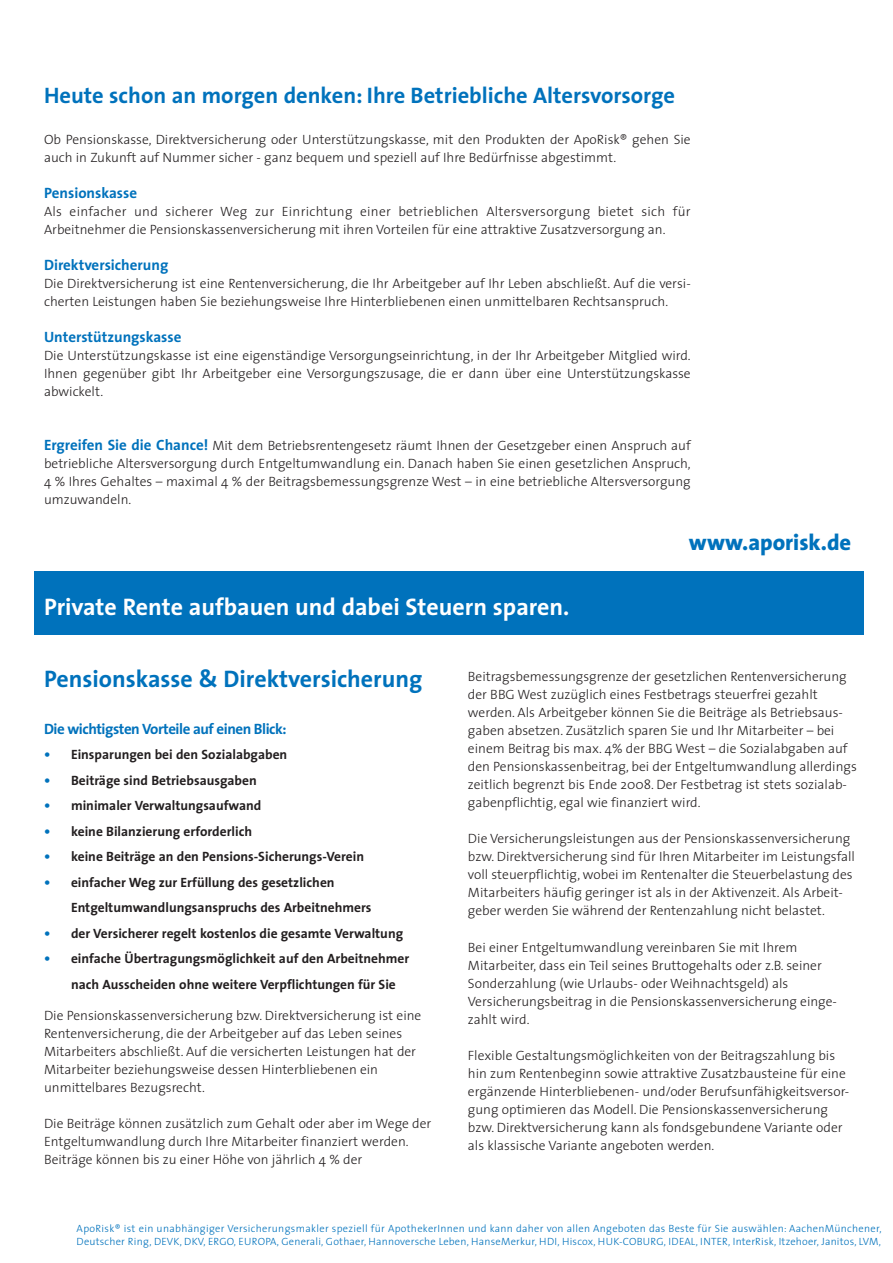
<style>
.page{position:relative;width:893px;height:1263px;background:#fff}
.page>*{position:absolute;margin:0;border:0;box-sizing:border-box;transform-origin:0 0}
.t1{font:700 24px "The Sans";color:#fff}
.t2{font:700 24px "The Sans";color:#0072bc}
.t3{font:700 22.5px "The Sans";color:#0072bc}
.t4{font:800 22.5px "The Sans";color:#0072bc}
.t5{font:700 15px "The Sans";color:#0072bc}
.t6{font:700 15px "The Sans";letter-spacing:-.03em;color:#0072bc}
.t7{font:300 13.5px/18px "The Sans";color:#231f20}
.t8{font:700 13.5px/25.5px "The Sans";color:#231f20}
.t9{font:300 10.5px/12.6px "The Sans";letter-spacing:.03em;color:#0072bc}
.s1{font-weight:700;font-size:15px;color:#0072bc}
.s2{font-size:15px;color:#0072bc}
</style>
<div class="page">
<div style="left:34px;top:571px;width:829px;height:64px;background:#0072bc"></div>
<h2 class="t3" style="left:44px;top:87px;width:633px">Heute schon an morgen denken: Ihre Betriebliche Altersvorsorge</h2>
<p class="t7" style="left:44px;top:132px;width:648px">Ob Pensionskasse, Direktversicherung oder Unterstützungskasse, mit den Produkten der ApoRisk® gehen Sie auch in Zukunft auf Nummer sicher - ganz bequem und speziell auf Ihre Bedürfnisse abgestimmt.</p>
<p class="t5" style="left:44px;top:187px;width:95px">Pensionskasse</p>
<p class="t7" style="left:44px;top:204px;width:648px">Als einfacher und sicherer Weg zur Einrichtung einer betrieblichen Altersversorgung bietet sich für<br>Arbeitnehmer die Pensionskassenversicherung mit ihren Vorteilen für eine attraktive Zusatzversorgung an.</p>
<p class="t5" style="left:44px;top:259px;width:126px">Direktversicherung</p>
<p class="t7" style="left:44px;top:276px;width:648px">Die Direktversicherung ist eine Rentenversicherung, die Ihr Arbeitgeber auf Ihr Leben abschließt. Auf die versi&shy;cherten Leistungen haben Sie beziehungsweise Ihre Hinterbliebenen einen unmittelbaren Rechtsanspruch.</p>
<p class="t5" style="left:44px;top:331px;width:139px">Unterstützungskasse</p>
<p class="t7" style="left:44px;top:348px;width:648px;text-align:justify">Die Unterstützungskasse ist eine eigenständige Versorgungseinrichtung, in der Ihr Arbeitgeber Mitglied wird.<br>Ihnen gegenüber gibt Ihr Arbeitgeber eine Versorgungszusage, die er dann über eine Unterstützungskasse abwickelt.</p>
<p class="t7" style="left:44px;top:438px;width:648px;text-align:justify"><span class="s1">Ergreifen Sie die Chance!</span> Mit dem Betriebsrentengesetz räumt Ihnen der Gesetzgeber einen Anspruch auf betriebliche Altersversorgung durch Entgeltumwandlung ein. Danach haben Sie einen gesetzlichen Anspruch, 4 % Ihres Gehaltes – maximal 4 % der Beitragsbemessungsgrenze West – in eine betriebliche Altersversorgung umzuwandeln.</p>
<h2 class="t4" style="left:689px;top:534px;width:164px">www.aporisk.de</h2>
<h1 class="t1" style="left:44px;top:598px;width:527px">Private Rente aufbauen und dabei Steuern sparen.</h1>
<h1 class="t2" style="left:44px;top:670px;width:380px">Pensionskasse &amp; Direktversicherung</h1>
<p class="t6" style="left:44px;top:723px;width:244px">Die wichtigsten Vorteile auf einen Blick:</p>
<p class="t8" style="left:44px;top:743px;width:245px"><span class="s2">•</span> Einsparungen bei den Sozialabgaben</p>
<p class="t8" style="left:44px;top:768px;width:214px"><span class="s2">•</span> Beiträge sind Betriebsausgaben</p>
<p class="t8" style="left:44px;top:794px;width:219px"><span class="s2">•</span> minimaler Verwaltungsaufwand</p>
<p class="t8" style="left:44px;top:819px;width:210px"><span class="s2">•</span> keine Bilanzierung erforderlich</p>
<p class="t8" style="left:44px;top:845px;width:321px"><span class="s2">•</span> keine Beiträge an den Pensions-Sicherungs-Verein</p>
<p class="t8" style="left:71px;top:870px;width:302px;text-indent:-27px"><span class="s2">•</span> einfacher Weg zur Erfüllung des gesetzlichen<br>Entgeltumwandlungsanspruchs des Arbeitnehmers</p>
<p class="t8" style="left:44px;top:921px;width:361px"><span class="s2">•</span> der Versicherer regelt kostenlos die gesamte Verwaltung</p>
<p class="t8" style="left:71px;top:947px;width:340px;text-indent:-27px"><span class="s2">•</span> einfache Übertragungsmöglichkeit auf den Arbeitnehmer nach Ausscheiden ohne weitere Verpflichtungen für Sie</p>
<p class="t7" style="left:44px;top:1008px;width:379px">Die Pensionskassenversicherung bzw. Direktversicherung ist eine Rentenversicherung, die der Arbeitgeber auf das Leben seines Mitarbeiters abschließt. Auf die versicherten Leistungen hat der Mitarbeiter beziehungsweise dessen Hinterbliebenen ein unmittelbares Bezugsrecht.</p>
<p class="t7" style="left:44px;top:1116px;width:389px">Die Beiträge können zusätzlich zum Gehalt oder aber im Wege der<br>Entgeltumwandlung durch Ihre Mitarbeiter finanziert werden.<br>Beiträge können bis zu einer Höhe von jährlich 4 % der</p>
<p class="t7" style="left:468px;top:669px;width:390px">Beitragsbemessungsgrenze der gesetzlichen Rentenversicherung der BBG West zuzüglich eines Festbetrags steuerfrei gezahlt werden. Als Arbeitgeber können Sie die Beiträge als Betriebsaus&shy;gaben absetzen. Zusätzlich sparen Sie und Ihr Mitarbeiter – bei einem Beitrag bis max. 4% der BBG West – die Sozialabgaben auf den Pensionskassenbeitrag, bei der Entgeltumwandlung allerdings zeitlich begrenzt bis Ende 2008. Der Festbetrag ist stets sozialab&shy;gabenpflichtig, egal wie finanziert wird.</p>
<p class="t7" style="left:468px;top:831px;width:389px">Die Versicherungsleistungen aus der Pensionskassenversicherung bzw. Direktversicherung sind für Ihren Mitarbeiter im Leistungsfall voll steuerpflichtig, wobei im Rentenalter die Steuerbelastung des Mitarbeiters häufig geringer ist als in der Aktivenzeit. Als Arbeit&shy;geber werden Sie während der Rentenzahlung nicht belastet.</p>
<p class="t7" style="left:468px;top:939px;width:371px">Bei einer Entgeltumwandlung vereinbaren Sie mit Ihrem Mitarbeiter, dass ein Teil seines Bruttogehalts oder z.B. seiner Sonderzahlung (wie Urlaubs- oder Weihnachtsgeld) als Versicherungsbeitrag in die Pensionskassenversicherung einge&shy;zahlt wird.</p>
<p class="t7" style="left:468px;top:1047px;width:383px">Flexible Gestaltungsmöglichkeiten von der Beitragszahlung bis hin zum Rentenbeginn sowie attraktive Zusatzbausteine für eine ergänzende Hinterbliebenen- und/oder Berufsunfähigkeitsversor&shy;gung optimieren das Modell. Die Pensionskassenversicherung bzw. Direktversicherung kann als fondsgebundene Variante oder als klassische Variante angeboten werden.</p>
<p class="t9" style="left:77px;top:1223px;width:806px">ApoRisk® ist ein unabhängiger Versicherungsmakler speziell für ApothekerInnen und kann daher von allen Angeboten das Beste für Sie auswählen: AachenMünchener,<br>Deutscher Ring, DEVK, DKV, ERGO, EUROPA, Generali, Gothaer, Hannoversche Leben, HanseMerkur, HDI, Hiscox, HUK-COBURG, IDEAL, INTER, InterRisk, Itzehoer, Janitos, LVM,</p>
</div>
